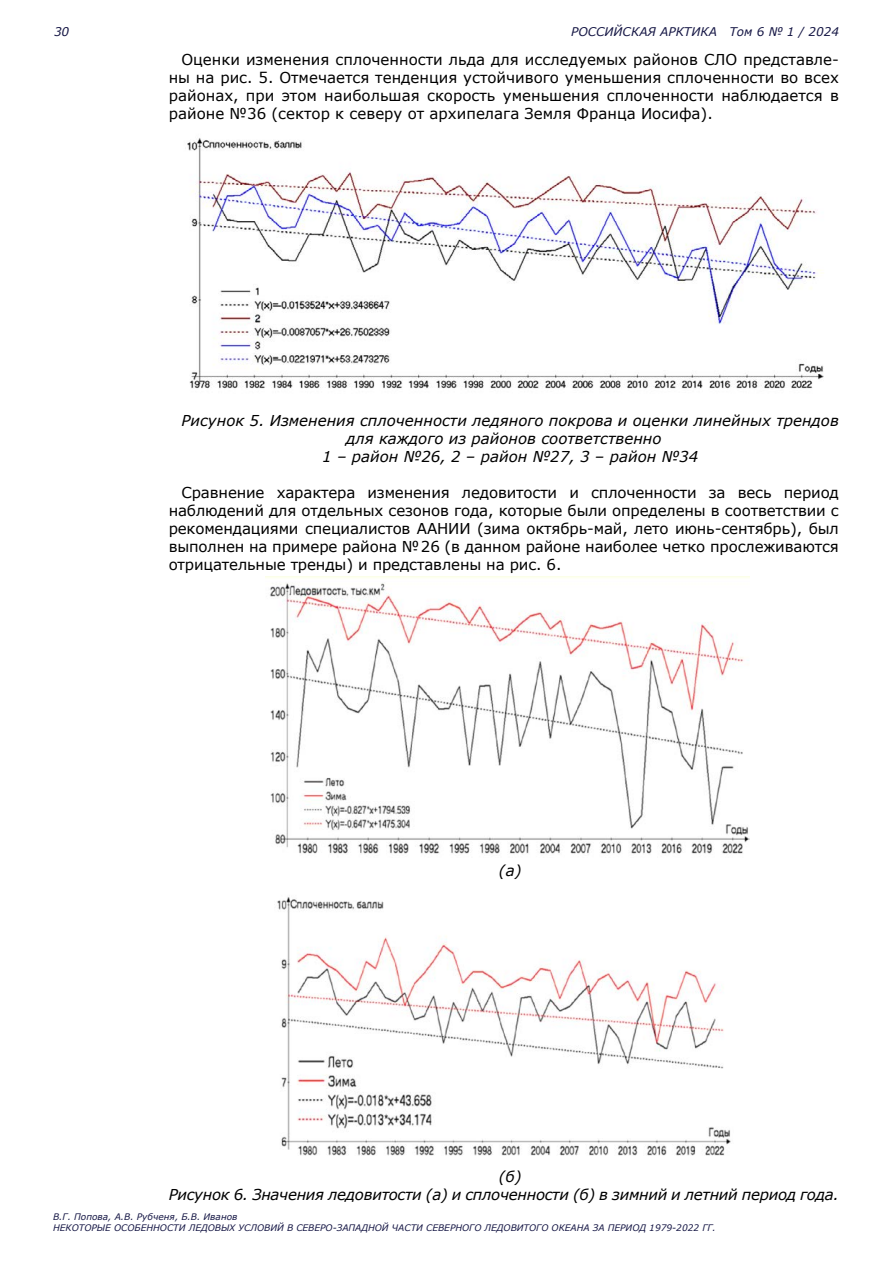
<style>
.page{position:relative;width:893px;height:1263px;background:#fff}
.page>*{position:absolute;margin:0;border:0;box-sizing:border-box;transform-origin:0 0}
.t1{font:15px/18px "Verdana";letter-spacing:-.005em;color:#000;text-align:justify}
.t2{font:italic 15px "Verdana";color:#000}
.t3{font:italic 15px/18px "Verdana";letter-spacing:-.02em;color:#000}
.t4{font:italic 12px "Verdana";color:#171846}
.t5{font:italic 9px/10.8px "Verdana";color:#171846}
</style>
<div class="page">
<img style="left:187px;top:138px;width:637px;height:251px">
<img style="left:277px;top:897px;width:454px;height:259px">
<img style="left:265px;top:577px;width:485px;height:277px">
<p class="t4" style="left:54px;top:24px;width:17px">30</p>
<p class="t4" style="left:571px;top:24px;width:269px">РОССИЙСКАЯ АРКТИКА Том 6 № 1 / 2024</p>
<p class="t1" style="left:169px;top:51px;width:672px;text-indent:13px">Оценки изменения сплоченности льда для исследуемых районов СЛО представле&shy;ны на рис. 5. Отмечается тенденция устойчивого уменьшения сплоченности во всех районах, при этом наибольшая скорость уменьшения сплоченности наблюдается в районе №36 (сектор к северу от архипелага Земля Франца Иосифа).</p>
<p class="t2" style="left:181px;top:410px;width:659px">Рисунок 5. Изменения сплоченности ледяного покрова и оценки линейных трендов</p>
<p class="t2" style="left:346px;top:428px;width:317px">для каждого из районов соответственно</p>
<p class="t2" style="left:322px;top:446px;width:378px">1 – район №26, 2 – район №27, 3 – район №34</p>
<p class="t1" style="left:169px;top:483px;width:672px;text-indent:13px">Сравнение характера изменения ледовитости и сплоченности за весь период наблюдений для отдельных сезонов года, которые были определены в соответствии с рекомендациями специалистов ААНИИ (зима октябрь-май, лето июнь-сентябрь), был выполнен на примере района №26 (в данном районе наиболее четко прослеживаются отрицательные тренды) и представлены на рис. 6.</p>
<p class="t2" style="left:499px;top:860px;width:24px">(а)</p>
<p class="t3" style="left:169px;top:1167px;width:672px;text-indent:330px">(б)<br>Рисунок 6. Значения ледовитости (а) и сплоченности (б) в зимний и летний период года.</p>
<p class="t5" style="left:53px;top:1211px;width:664px">В.Г. Попова, А.В. Рубченя, Б.В. Иванов<br>НЕКОТОРЫЕ ОСОБЕННОСТИ ЛЕДОВЫХ УСЛОВИЙ В СЕВЕРО-ЗАПАДНОЙ ЧАСТИ СЕВЕРНОГО ЛЕДОВИТОГО ОКЕАНА ЗА ПЕРИОД 1979-2022 ГГ.</p>
</div>
